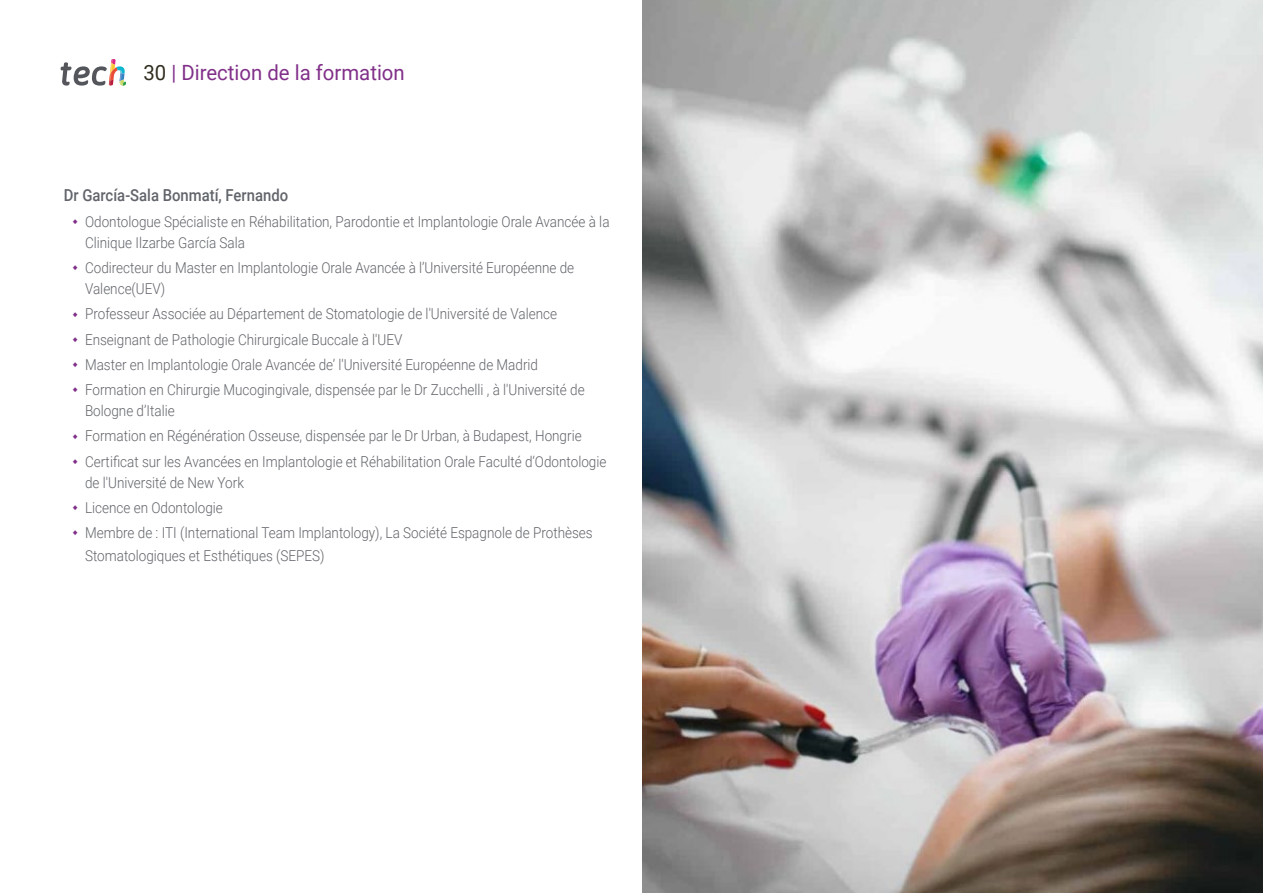
<style>
.page{position:relative;width:1263px;height:893px;background:#fff}
.page>*{position:absolute;margin:0;border:0;box-sizing:border-box;transform-origin:0 0}
.t1{font:21px "Roboto";color:#813089}
.t2{font:500 16.5px "Roboto";color:#61646a;scale:.9 1}
.t3{font:300 15px/25.2px "Roboto";color:#61646a;scale:.9 1}
.s1{color:#312e20}
</style>
<div class="page">
<svg style="left:61px;top:59px;width:65px;height:27px"></svg>
<img style="left:642px;top:0;width:621px;height:893px">
<h1 class="t1" style="left:144px;top:57px;width:263px"><span class="s1">30</span> | Direction de la formation</h1>
<p class="t2" style="left:64px;top:184px;width:251px">Dr García-Sala Bonmatí, Fernando</p>
<p class="t3" style="left:85px;top:210px;width:584px;line-height:21px">Odontologue Spécialiste en Réhabilitation, Parodontie et Implantologie Orale Avancée à la<br>Clinique Ilzarbe García Sala</p>
<p class="t3" style="left:85px;top:257px;width:545px;line-height:21px">Codirecteur du Master en Implantologie Orale Avancée à l’Université Européenne de<br>Valence(UEV)</p>
<p class="t3" style="left:85px;top:301px;width:557px">Professeur Associée au Département de Stomatologie de l'Université de Valence Enseignant de Pathologie Chirurgicale Buccale à l'UEV<br>Master en Implantologie Orale Avancée de’ l'Université Européenne de Madrid Formation en Chirurgie Mucogingivale, dispensée par le Dr Zucchelli , à l'Université de</p>
<p class="t3" style="left:85px;top:397px;width:581px">Bologne d’Italie<br>Formation en Régénération Osseuse, dispensée par le Dr Urban, à Budapest, Hongrie<br>Certificat sur les Avancées en Implantologie et Réhabilitation Orale Faculté d’Odontologie</p>
<p class="t3" style="left:85px;top:469px;width:566px">de l'Université de New York<br>Licence en Odontologie<br>Membre de : ITI (International Team Implantology), La Société Espagnole de Prothèses</p>
<p class="t3" style="left:85px;top:542px;width:268px">Stomatologiques et Esthétiques (SEPES)</p>
</div>
